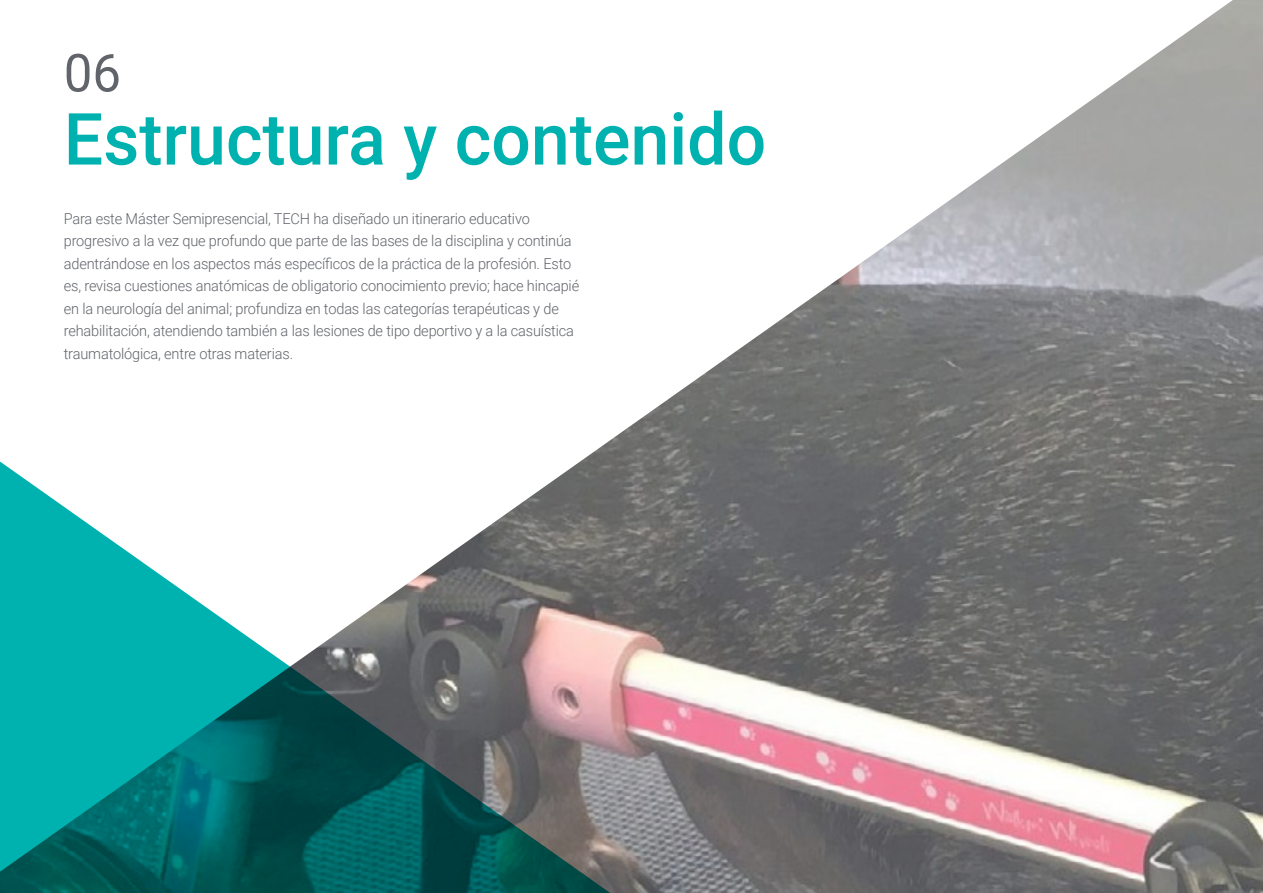
<style>
.page{position:relative;width:1263px;height:893px;background:#fff}
.page>*{position:absolute;margin:0;border:0;box-sizing:border-box;transform-origin:0 0}
.t1{font:500 72px "Roboto";color:#00b2af}
.t2{font:52.5px "Roboto";color:#61646a}
.t3{font:300 15px/22.5px "Roboto";letter-spacing:-.01em;color:#61646a}
</style>
<div class="page">
<img style="left:602px;top:0;width:661px;height:893px">
<svg style="left:0;top:446px;width:640px;height:447px"></svg>
<h2 class="t2" style="left:64px;top:36px;width:59px">06</h2>
<h1 class="t1" style="left:64px;top:89px;width:704px">Estructura y contenido</h1>
<p class="t3" style="left:64px;top:207px;width:517px">Para este Máster Semipresencial, TECH ha diseñado un itinerario educativo progresivo a la vez que profundo que parte de las bases de la disciplina y continúa adentrándose en los aspectos más específicos de la práctica de la profesión. Esto es, revisa cuestiones anatómicas de obligatorio conocimiento previo; hace hincapié en la neurología del animal; profundiza en todas las categorías terapéuticas y de rehabilitación, atendiendo también a las lesiones de tipo deportivo y a la casuística traumatológica, entre otras materias.</p>
</div>
